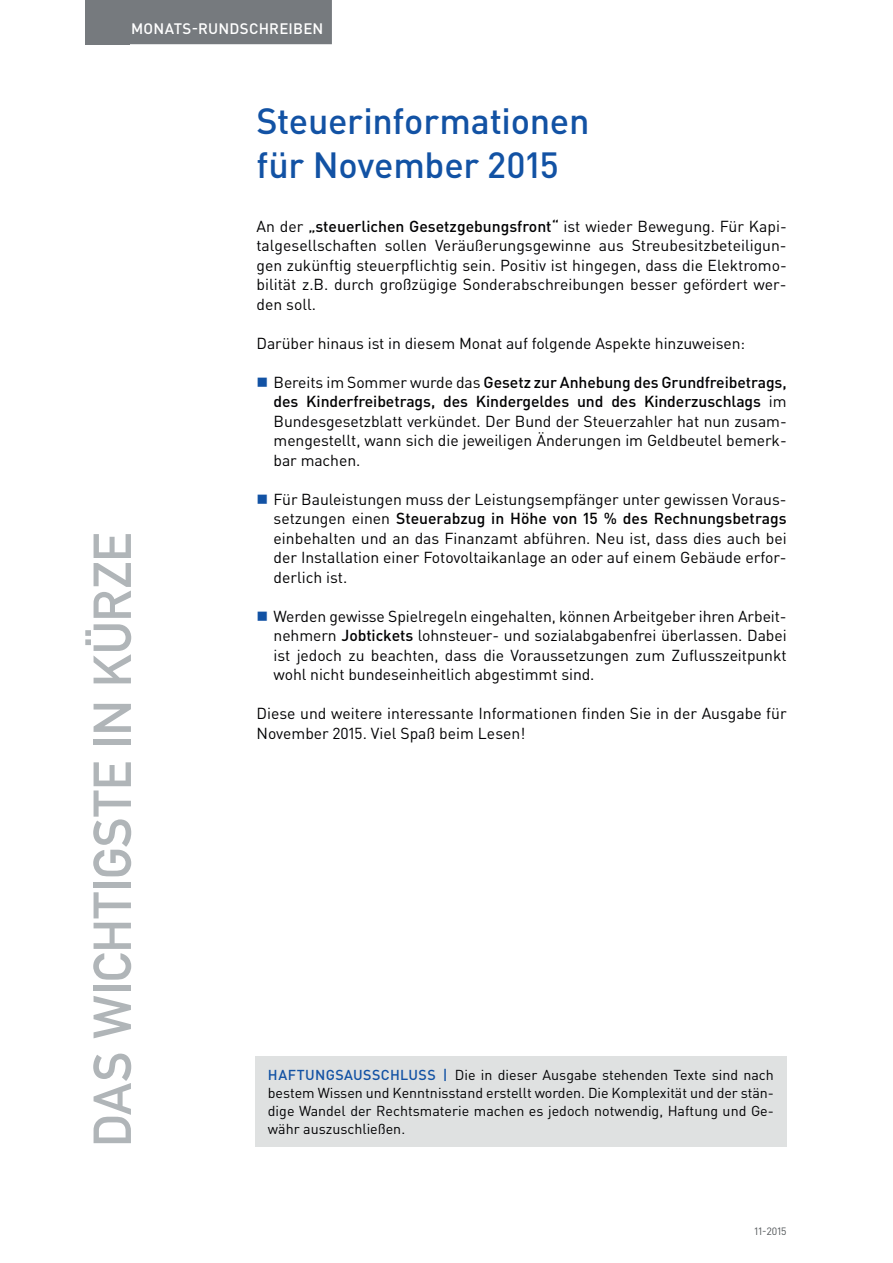
<style>
.page{position:relative;width:893px;height:1263px;background:#fff}
.page>*{position:absolute;margin:0;border:0;box-sizing:border-box;transform-origin:0 0}
.t1{font:52.5px "DIN Mittelschrift Std";color:#b0b5b8}
.t2{font:500 36px/43.5px "DIN Pro";letter-spacing:-.01em;color:#1252a4}
.t3{font:15.75px/19.5px "DIN Pro";letter-spacing:-.005em;color:#000002;text-align:justify}
.t4{font:500 15px "DIN Pro";letter-spacing:.015em;color:#fff}
.t5{font:14.25px/18px "DIN Pro";color:#000002;text-align:justify}
.t6{font:10.5px "DIN Pro";color:#505457}
.s1{font-weight:500}
.s2{font-weight:500;color:#1252a4}
</style>
<div class="page">
<div style="left:85px;top:0;width:45px;height:44px;background:#767a7e"></div>
<div style="left:122px;top:0;width:210px;height:44px;background:#767a7e"></div>
<div style="left:255px;top:1057px;width:532px;height:90px;background:#dfe1e1"></div>
<p class="t4" style="left:131px;top:18px;width:194px">MONATS-RUNDSCHREIBEN</p>
<h1 class="t1" style="left:82px;top:1147px;width:616px;rotate:-90deg">DAS WICHTIGSTE IN KÜRZE</h1>
<h2 class="t2" style="left:257px;top:98px;width:334px">Steuerinformationen für November 2015</h2>
<p class="t3" style="left:257px;top:216px;width:532px">An der <span class="s1">„steuerlichen Gesetzgebungsfront“</span> ist wieder Bewegung. Für Kapi&shy;talgesellschaften sollen Veräußerungsgewinne aus Streubesitzbeteiligun&shy;gen zukünftig steuerpflichtig sein. Positiv ist hingegen, dass die Elektromo&shy;bilität z.B. durch großzügige Sonderabschreibungen besser gefördert wer&shy;den soll.</p>
<p class="t3" style="left:257px;top:333px;width:490px">Darüber hinaus ist in diesem Monat auf folgende Aspekte hinzuweisen:</p>
<p class="t3" style="left:274px;top:372px;width:515px">Bereits im Sommer wurde das <span class="s1">Gesetz zur Anhebung des Grundfreibetrags, des Kinderfreibetrags, des Kindergeldes und des Kinderzuschlags</span> im Bundesgesetzblatt verkündet. Der Bund der Steuerzahler hat nun zusam&shy;mengestellt, wann sich die jeweiligen Änderungen im Geldbeutel bemerk&shy;bar machen.</p>
<p class="t3" style="left:274px;top:489px;width:515px">Für Bauleistungen muss der Leistungsempfänger unter gewissen Voraus&shy;setzungen einen <span class="s1">Steuerabzug in Höhe von 15 % des Rechnungsbetrags </span>einbehalten und an das Finanzamt abführen. Neu ist, dass dies auch bei der Installation einer Fotovoltaikanlage an oder auf einem Gebäude erfor&shy;derlich ist.</p>
<p class="t3" style="left:274px;top:606px;width:515px">Werden gewisse Spielregeln eingehalten, können Arbeitgeber ihren Arbeit&shy;nehmern <span class="s1">Jobtickets</span> lohnsteuer- und sozialabgabenfrei überlassen. Dabei ist jedoch zu beachten, dass die Voraussetzungen zum Zuflusszeitpunkt wohl nicht bundeseinheitlich abgestimmt sind.</p>
<p class="t3" style="left:257px;top:703px;width:532px">Diese und weitere interessante Informationen finden Sie in der Ausgabe für<br>November 2015. Viel Spaß beim Lesen!</p>
<p class="t5" style="left:268px;top:1065px;width:508px"><span class="s2">HAFTUNGSAUSSCHLUSS |</span> Die in dieser Ausgabe stehenden Texte sind nach bestem Wissen und Kenntnisstand erstellt worden. Die Komplexität und der stän&shy;dige Wandel der Rechtsmaterie machen es jedoch notwendig, Haftung und Ge&shy;währ auszuschließen.</p>
<p class="t6" style="left:754px;top:1224px;width:34px">11-2015</p>
</div>
